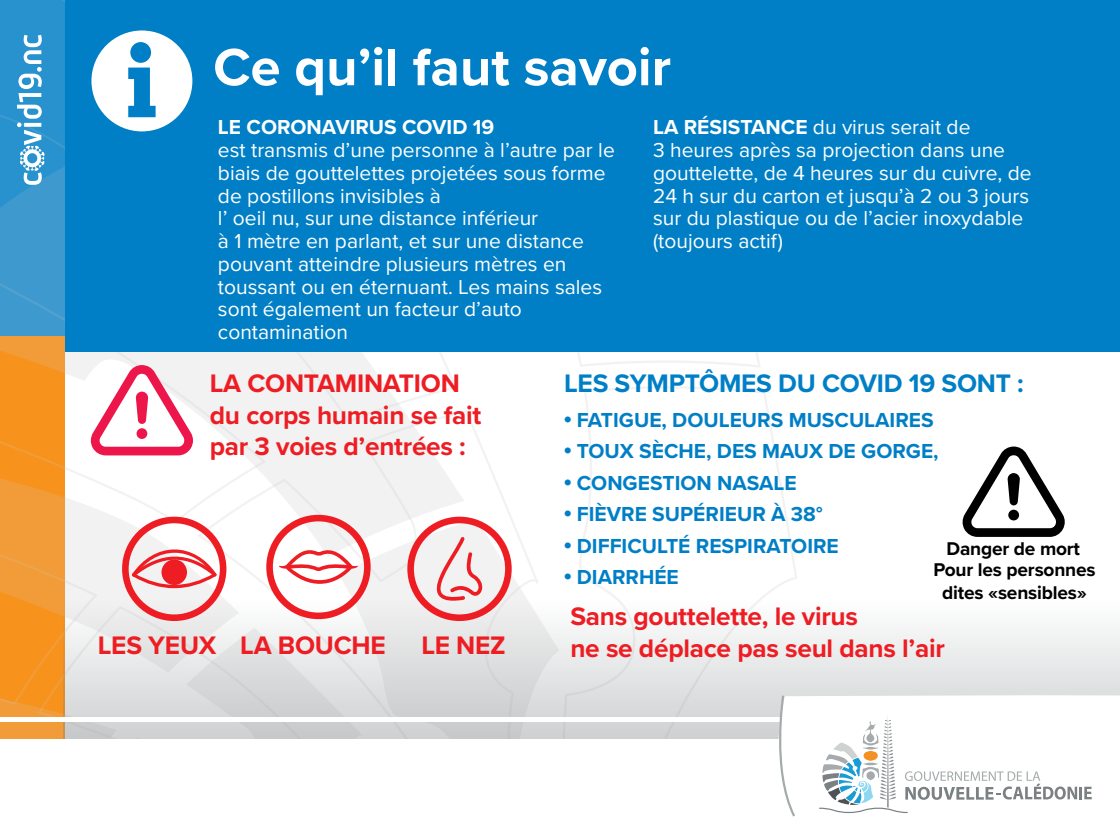
<style>
.page{position:relative;width:1120px;height:840px;background:#fff}
.page>*{position:absolute;margin:0;border:0;box-sizing:border-box;transform-origin:0 0}
.t1{font:700 54.25px "Proxima Nova";color:#fff}
.t2{font:700 26.25px/31.5px "Proxima Nova";letter-spacing:-.01em;color:#ee1d23}
.t3{font:700 26.25px "Proxima Nova";letter-spacing:-.01em;color:#007fc6}
.t4{font:21px/22.8px "Proxima Nova";color:#fff}
.t5{font:700 21px "Proxima Nova";color:#007fc6}
.t6{font:700 21px "Proxima Nova";color:#fff}
.t7{font:700 19.07px/22.9px "Proxima Nova";letter-spacing:-.01em;color:#000001;text-align:center}
.s1{font-weight:700}
.s2{font-family:"Arial Rounded MT Bold";font-weight:400}
</style>
<div class="page">
<svg style="left:0;top:0;width:456px;height:409px"></svg>
<svg style="left:0;top:194px;width:268px;height:267px"></svg>
<svg style="left:190px;top:352px;width:570px;height:17px"></svg>
<svg style="left:195px;top:409px;width:338px;height:160px"></svg>
<svg style="left:579px;top:387px;width:216px;height:182px"></svg>
<svg style="left:17px;top:35px;width:28px;height:150px"></svg>
<div style="left:64px;top:569px;width:1056px;height:171px;background:linear-gradient(to bottom,#fff,#cccecf)"></div>
<div style="left:65px;top:0;width:1055px;height:352px;background:#007fc6"></div>
<svg style="left:91px;top:30px;width:102px;height:102px"></svg>
<svg style="left:90px;top:365px;width:104px;height:90px"></svg>
<svg style="left:962px;top:447px;width:103px;height:90px"></svg>
<svg style="left:407px;top:517px;width:105px;height:104px"></svg>
<svg style="left:0;top:461px;width:371px;height:278px"></svg>
<div style="left:0;top:739px;width:1120px;height:101px;background:#fff"></div>
<svg style="left:766px;top:694px;width:354px;height:120px"></svg>
<svg style="left:819px;top:712px;width:273px;height:101px"></svg>
<div style="left:0;top:717px;width:780px;height:5px;background:#fff"></div>
<svg style="left:770px;top:696px;width:25px;height:121px"></svg>
<h1 class="t1" style="left:213px;top:27px;width:459px">Ce qu’il faut savoir</h1>
<p class="t6" style="left:218px;top:112px;width:278px">LE CORONAVIRUS COVID 19</p>
<p class="t4" style="left:218px;top:138px;width:398px">est transmis d’une personne à l’autre par le biais de gouttelettes projetées sous forme de postillons invisibles à<br>l’ oeil nu, sur une distance inférieur<br>à 1 mètre en parlant, et sur une distance pouvant atteindre plusieurs mètres en toussant ou en éternuant. Les mains sales sont également un facteur d’auto contamination</p>
<p class="t4" style="left:653px;top:115px;width:380px"><span class="s1">LA RÉSISTANCE</span> du virus serait de<br>3 heures après sa projection dans une gouttelette, de 4 heures sur du cuivre, de 24 h sur du carton et jusqu’à 2 ou 3 jours sur du plastique ou de l’acier inoxydable (toujours actif)</p>
<p class="t2" style="left:210px;top:367px;width:273px">LA CONTAMINATION du corps humain se fait par 3 voies d’entrées :</p>
<p class="t2" style="left:98px;top:629px;width:289px">LES YEUX LA BOUCHE</p>
<p class="t2" style="left:421px;top:629px;width:86px">LE NEZ</p>
<p class="t3" style="left:564px;top:363px;width:461px">LES SYMPTÔMES DU COVID 19 SONT :</p>
<p class="t5" style="left:564px;top:404px;width:371px"><span class="s2">•</span> FATIGUE, DOULEURS MUSCULAIRES</p>
<p class="t5" style="left:564px;top:436px;width:376px"><span class="s2">•</span> TOUX SÈCHE, DES MAUX DE GORGE,</p>
<p class="t5" style="left:564px;top:467px;width:234px"><span class="s2">•</span> CONGESTION NASALE</p>
<p class="t5" style="left:564px;top:499px;width:260px"><span class="s2">•</span> FIÈVRE SUPÉRIEUR À 38°</p>
<p class="t5" style="left:564px;top:530px;width:276px"><span class="s2">•</span> DIFFICULTÉ RESPIRATOIRE</p>
<p class="t5" style="left:564px;top:562px;width:116px"><span class="s2">•</span> DIARRHÉE</p>
<p class="t2" style="left:570px;top:600px;width:376px">Sans gouttelette, le virus<br>ne se déplace pas seul dans l’air</p>
<p class="t7" style="left:946px;top:537px;width:135px">Danger de mort</p>
<p class="t7" style="left:933px;top:558px;width:164px">Pour les personnes dites «sensibles»</p>
</div>
